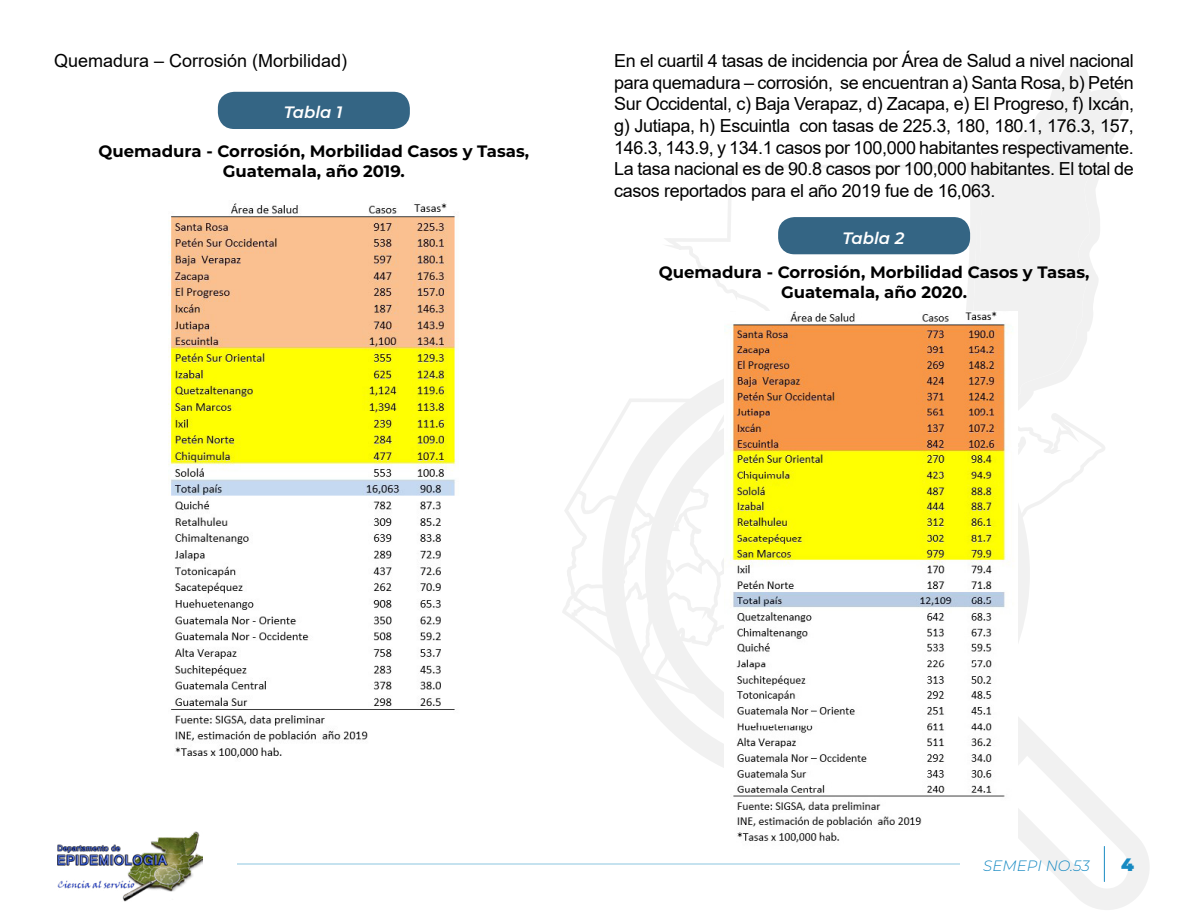
<style>
.page{position:relative;width:1188px;height:918px;background:#fff}
.page>*{position:absolute;margin:0;border:0;box-sizing:border-box;transform-origin:0 0}
.t1{font:18px/21.6px "Arial";letter-spacing:-.02em;color:#000;text-align:justify}
.t2{font:18px "Arial";color:#000}
.t3{font:900 18px "Montserrat";color:#178ac2}
.t4{font:700 16.5px/19.8px "Montserrat";color:#000;text-align:center}
.t5{font:italic 600 16.5px "Montserrat";color:#fff}
.t6{font:italic 300 15px "Montserrat";color:#178ac2}
</style>
<div class="page">
<svg style="left:1021px;top:63px;width:103px;height:73px;fill:#f1f1f1"></svg>
<svg style="left:562px;top:498px;width:10px;height:121px"></svg>
<svg style="left:602px;top:721px;width:547px;height:189px"></svg>
<svg style="left:572px;top:136px;width:542px;height:585px"></svg>
<img style="left:57px;top:831px;width:145px;height:70px">
<hr style="left:1104px;top:846px;width:1px;height:36px;background:#178ac2">
<hr style="left:237px;top:864px;width:723px;height:1px;background:#178ac2">
<div style="left:218px;top:92px;width:192px;height:37px;background:#346584;border-radius:16px"></div>
<img style="left:168px;top:203px;width:291px;height:555px">
<div style="left:778px;top:217px;width:192px;height:37px;background:#346584;border-radius:16px"></div>
<img style="left:724px;top:311px;width:294px;height:540px">
<p class="t2" style="left:54px;top:48px;width:295px">Quemadura – Corrosión (Morbilidad)</p>
<p class="t5" style="left:284px;top:101px;width:60px">Tabla 1</p>
<p class="t4" style="left:99px;top:140px;width:432px">Quemadura - Corrosión, Morbilidad Casos y Tasas,<br>Guatemala, año 2019.</p>
<p class="t1" style="left:614px;top:50px;width:521px">En el cuartil 4 tasas de incidencia por Área de Salud a nivel nacional para quemadura – corrosión, se encuentran a) Santa Rosa, b) Petén Sur Occidental, c) Baja Verapaz, d) Zacapa, e) El Progreso, f) Ixcán, g) Jutiapa, h) Escuintla con tasas de 225.3, 180, 180.1, 176.3, 157, 146.3, 143.9, y 134.1 casos por 100,000 habitantes respectivamente.<br>La tasa nacional es de 90.8 casos por 100,000 habitantes. El total de casos reportados para el año 2019 fue de 16,063.</p>
<p class="t5" style="left:842px;top:226px;width:63px">Tabla 2</p>
<p class="t4" style="left:659px;top:262px;width:432px">Quemadura - Corrosión, Morbilidad Casos y Tasas,<br>Guatemala, año 2020.</p>
<p class="t6" style="left:983px;top:856px;width:108px">SEMEPI NO.53</p>
<p class="t3" style="left:1121px;top:851px;width:14px">4</p>
</div>
